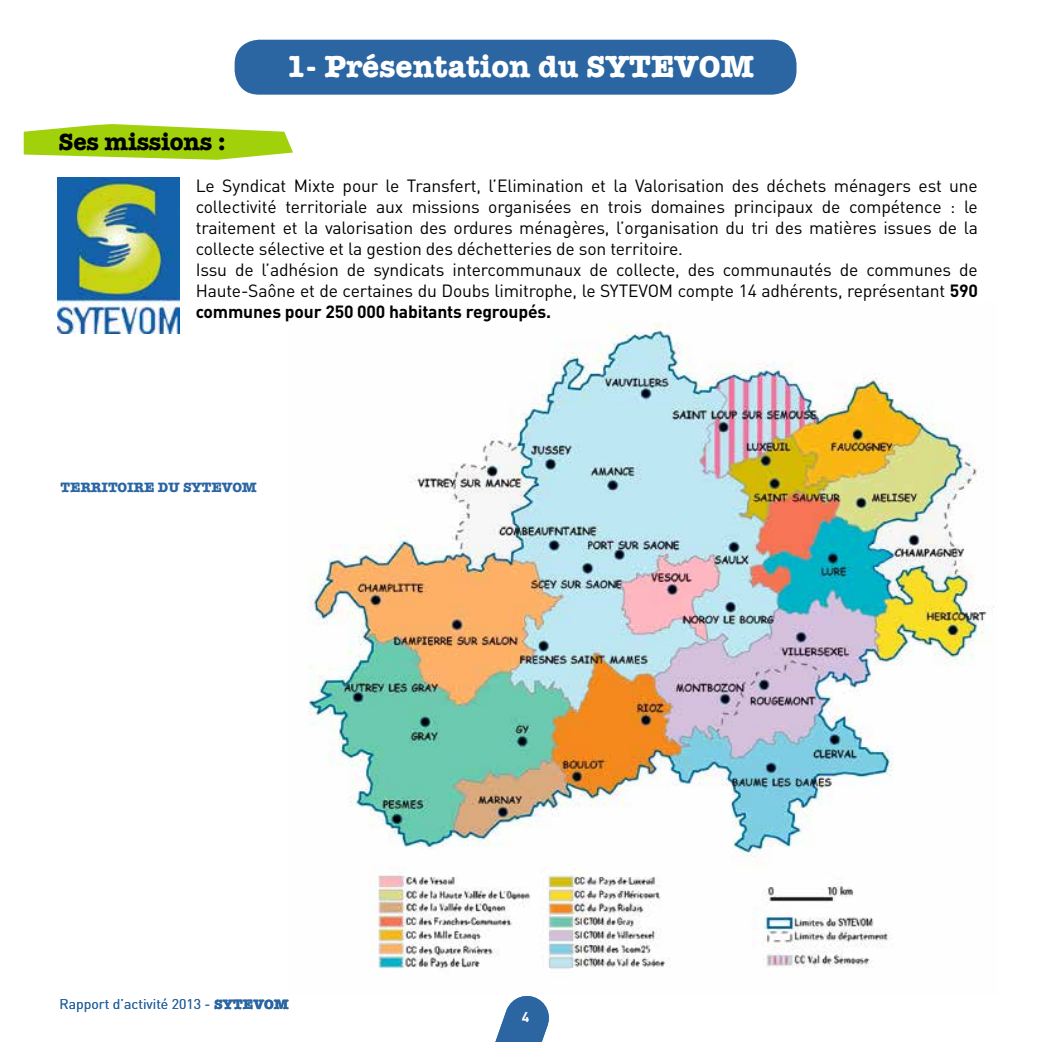
<style>
.page{position:relative;width:1042px;height:1042px;background:#fff}
.page>*{position:absolute;margin:0;border:0;box-sizing:border-box;transform-origin:0 0}
.t1{font:700 31.5px "American Typewriter";color:#fff}
.t2{font:700 24.5px "American Typewriter";letter-spacing:-.01em;color:#000}
.t3{font:17.5px/21px "DIN";letter-spacing:-.01em;color:#000}
.t4{font:14px "DIN";color:#2b66a2}
.t5{font:700 14px "American Typewriter";letter-spacing:-.01em;color:#2b66a2}
.t6{font:700 14px "DIN";color:#fff}
.s1{font-weight:700}
.s2{font-family:"American Typewriter";font-weight:700}
</style>
<div class="page">
<hr style="left:1041px;top:0;width:1px;height:1042px;background:#fbba00">
<img style="left:308px;top:322px;width:686px;height:647px">
<div style="left:235px;top:40px;width:561px;height:55px;background:#2b66a2;border-radius:24px"></div>
<svg style="left:24px;top:124px;width:269px;height:36px"></svg>
<img style="left:58px;top:178px;width:122px;height:156px">
<svg style="left:459px;top:962px;width:124px;height:80px"></svg>
<h1 class="t1" style="left:285px;top:39px;width:470px">1- Présentation du SYTEVOM</h1>
<h2 class="t2" style="left:58px;top:121px;width:169px">Ses missions :</h2>
<p class="t3" style="left:196px;top:175px;width:783px">Le Syndicat Mixte pour le Transfert, l’Elimination et la Valorisation des déchets ménagers est une collectivité territoriale aux missions organisées en trois domaines principaux de compétence : le traitement et la valorisation des ordures ménagères, l’organisation du tri des matières issues de la collecte sélective et la gestion des déchetteries de son territoire.<br>Issu de l’adhésion de syndicats intercommunaux de collecte, des communautés de communes de Haute-Saône et de certaines du Doubs limitrophe, le SYTEVOM compte 14 adhérents, représentant <span class="s1">590 communes pour 250 000 habitants regroupés.</span></p>
<p class="t5" style="left:61px;top:475px;width:198px">TERRITOIRE DU SYTEVOM</p>
<p class="t4" style="left:60px;top:995px;width:231px">Rapport d’activité 2013 - <span class="s2">SYTEVOM</span></p>
<p class="t6" style="left:522px;top:1007px;width:9px">4</p>
</div>
